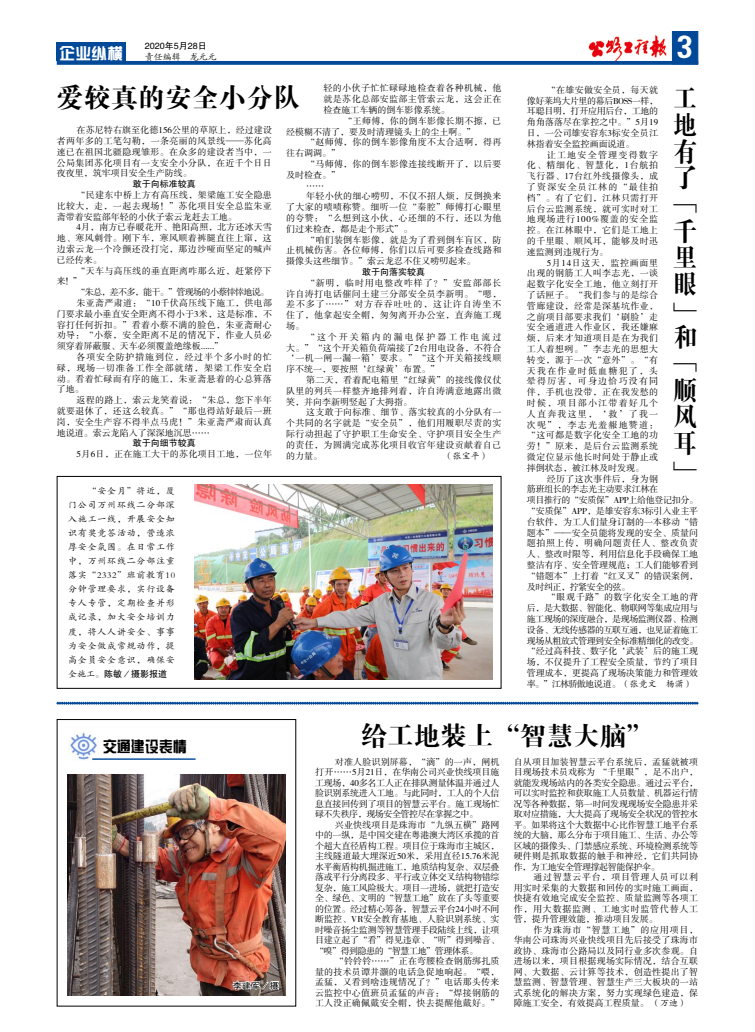
<style>
.page{position:relative;width:755px;height:1032px;background:#fff}
.page>*{position:absolute;margin:0;border:0;box-sizing:border-box;transform-origin:0 0}
.t1{font:32px "FZDHTK GBK1 0";color:#fff;scale:.9 1}
.t2{font:27px "FZDBSK GBK1 0";color:#000}
.t3{font:26.5px/26.5px "FZDBSK GBK1 0";color:#000;text-align:justify;scale:.9 1}
.t4{font:26.5px "FZDBSK GBK1 0";color:#000}
.t5{font:16px "FZZYK GBK1 0";color:#fff}
.t6{font:15.4px "FZZYK GBK1 0";color:#000;scale:.91 1}
.t7{font:9px/10.8px "FZSSJW GB1 0";letter-spacing:.035em;color:#000;text-align:justify}
.t8{font:9px/10.8px "FZSSJW GB1 0";color:#000}
.t9{font:9px/14px "FZKTK GBK1 0";letter-spacing:.085em;color:#000;text-align:justify}
.t10{font:9px "FZHTK GBK1 0";color:#000}
.t11{font:9px "FZSSJW GB1 0";letter-spacing:.09em;color:#000}
.t12{font:9px "FZSSJW GB1 0";letter-spacing:.015em;color:#000}
.t13{font:9px "FZSSJW GB1 0";letter-spacing:-.075em;color:#000}
.s1{font-family:"FZKTK GBK1 0"}
</style>
<div class="page">
<img style="left:67px;top:774px;width:219px;height:222px">
<img style="left:588px;top:35px;width:77px;height:26px">
<div style="left:671px;top:31px;width:26px;height:33px;background:#004898;border:1px solid #004898"></div>
<svg style="left:57px;top:61px;width:640px;height:4px;background:#0d519d"></svg>
<div style="left:57px;top:42px;width:69px;height:19px;background:#004898"></div>
<div style="left:57px;top:476px;width:444px;height:213px;border:1px solid #000"></div>
<img style="left:68px;top:732px;width:30px;height:28px">
<hr style="left:92px;top:758px;width:103px;height:2px;background:#004898">
<svg style="left:57px;top:702px;width:640px;height:2px"></svg>
<img style="left:194px;top:484px;width:298px;height:195px">
<svg style="left:230px;top:978px;width:52px;height:13px"></svg>
<h3 class="t5" style="left:59px;top:44px;width:66px">企业纵横</h3>
<p class="t10" style="left:145px;top:41px;width:63px">2020年5月28日</p>
<p class="t9" style="left:145px;top:50px;width:73px">责任编辑　龙元元</p>
<h1 class="t1" style="left:669px;top:29px;width:33px">３</h1>
<p class="t7" style="left:323px;top:83px;width:179px">轻的小伙子忙忙碌碌地检查着各种机械，他就是苏化总部安监部主管索云龙，这会正在检查施工车辆的倒车影像系统。</p>
<p class="t8" style="left:286px;top:116px;width:216px;text-indent:57px">“王师傅，你的倒车影像长期不擦，已经模糊不清了，要及时清理镜头上的尘土啊。”</p>
<p class="t7" style="left:286px;top:137px;width:216px;text-indent:20px">“赵师傅，你的倒车影像角度不太合适啊，得再往右调调。”</p>
<p class="t7" style="left:306px;top:159px;width:197px">“马师傅，你的倒车影像连接线断开了，以后要</p>
<p class="t7" style="left:286px;top:170px;width:55px">及时检查。”</p>
<p class="t7" style="left:306px;top:181px;width:19px">……</p>
<p class="t7" style="left:306px;top:191px;width:197px">年轻小伙的细心唠叨，不仅不招人烦，反倒换来</p>
<p class="t7" style="left:286px;top:202px;width:216px">了大家的啧啧称赞。细听一位“秦腔”师傅打心眼里</p>
<p class="t7" style="left:286px;top:213px;width:216px">的夸赞：“么想到这小伙，心还细的不行，还以为他</p>
<p class="t8" style="left:286px;top:224px;width:127px">们过来检查，都是走个形式”。</p>
<p class="t7" style="left:306px;top:235px;width:197px">“咱们装倒车影像，就是为了看到倒车盲区，防</p>
<p class="t7" style="left:286px;top:245px;width:216px">止机械伤害。各位师傅，你们以后可要多检查线路和</p>
<p class="t8" style="left:286px;top:256px;width:190px">摄像头这些细节。”索云龙忍不住又唠叨起来。</p>
<p class="t10" style="left:362px;top:267px;width:64px">敢于向落实较真</p>
<p class="t7" style="left:286px;top:278px;width:216px;text-indent:20px">“新明，临时用电整改咋样了？”安监部部长许自涛打电话催问土建三分部安全员李新明。“嗯，差不多了……”对方吞吞吐吐的，这让许自涛坐不住了，他拿起安全帽，匆匆离开办公室，直奔施工现场。</p>
<p class="t7" style="left:286px;top:332px;width:216px;text-indent:20px">“这个开关箱内的漏电保护器工作电流过大。”“这个开关箱负荷端接了2台用电设备，不符合‘一机一闸一漏一箱’要求。”“这个开关箱接线顺序不统一，要按照‘红绿黄’布置。”</p>
<p class="t7" style="left:286px;top:375px;width:216px;text-indent:20px">第二天，看着配电箱里“红绿黄”的接线像仪仗队里的列兵一样整齐地排列着，许自涛满意地露出微笑，并向李新明竖起了大拇指。</p>
<p class="t7" style="left:286px;top:407px;width:216px;text-indent:20px">这支敢于向标准、细节、落实较真的小分队有一个共同的名字就是“安全员”，他们用履职尽责的实际行动担起了守护职工生命安全、守护项目安全生产的责任，为圆满完成苏化项目收官年建设贡献着自己</p>
<h2 class="t2" style="left:57px;top:84px;width:244px">爱较真的安全小分队</h2>
<h3 class="t3" style="left:672px;top:86px;width:28px">工地有了「千里眼」和「顺风耳」</h3>
<p class="t7" style="left:526px;top:85px;width:133px;text-indent:20px">“在雄安做安全员，每天就像好莱坞大片里的幕后BOSS一样，耳聪目明，打开应用后台，工地的角角落落尽在掌控之中。”5月19日，一公司雄安容东3标安全员江林指着安全监控画面说道。</p>
<p class="t7" style="left:526px;top:150px;width:133px;text-indent:20px">让工地安全管理变得数字化、精细化、智慧化，1台航拍飞行器、17台红外线摄像头，成了资深安全员江林的“最佳拍档”。有了它们，江林只需打开后台云监测系统，就可实时对工地现场进行100%覆盖的安全监控。在江林眼中，它们是工地上的千里眼、顺风耳，能够及时迅速监测到违规行为。</p>
<p class="t7" style="left:526px;top:258px;width:133px;text-indent:20px">5月14日这天，监控画面里出现的钢筋工人叫李志光，一谈起数字化安全工地，他立刻打开了话匣子。“我们参与的是综合管廊建设，经常是深基坑作业，之前项目部要求我们‘刷脸’走安全通道进入作业区，我还嫌麻烦，后来才知道项目是在为我们工人着想咧。”李志光的思想大转变，源于一次“意外”。“有天我在作业时低血糖犯了，头晕得厉害，可身边恰巧没有同伴，手机也没带，正在我发愁的时候，项目部小江带着好几个人直奔我这里，‘救’了我一次呢”，李志光羞赧地赞道：“这可都是数字化安全工地的功劳！”原来，是后台云监测系统微定位显示他长时间处于静止或摔倒状态，被江林及时发现。</p>
<p class="t8" style="left:526px;top:474px;width:173px;text-indent:20px">经历了这次事件后，身为钢<br>筋班组长的李志光主动要求江林在<br>项目推行的“安质保”APP上给他登记扣分。“安质保”APP，是雄安容东3标引入业主平台软件，为工人们量身订制的一本移动“错题本”——安全员能将发现的安全、质量问题拍照上传，明确问题责任人、整改负责人、整改时限等，利用信息化手段确保工地整洁有序、安全管理规范；工人们能够看到“错题本”上打着“红叉叉”的错误案例，及时纠正，拧紧安全的弦。</p>
<p class="t7" style="left:526px;top:592px;width:172px;text-indent:20px">“眼观千路”的数字化安全工地的背后，是大数据、智能化、物联网等集成应用与施工现场的深度融合，是现场监测仪器、检测设备、无线传感器的互联互通，也见证着施工现场从粗放式管理到安全标准精细化的改变。“经过高科技、数字化‘武装’后的施工现场，不仅提升了工程安全质量，节约了项目管理成本，更提高了现场决策能力和管理效率。”江林骄傲地说道。<span class="s1">（张竞文　杨潇）</span></p>
<p class="t7" style="left:57px;top:125px;width:217px;text-indent:20px">在苏尼特右旗至化德156公里的草原上，经过建设者两年多的工笔勾勒，一条亮丽的风景线——苏化高速已在祖国北疆隐现雏形。在众多的建设者当中，一公局集团苏化项目有一支安全小分队，在近千个日日夜夜里，筑牢项目安全生产防线。</p>
<p class="t10" style="left:133px;top:179px;width:64px">敢于向标准较真</p>
<p class="t7" style="left:57px;top:190px;width:216px;text-indent:20px">“民建东中桥上方有高压线，架梁施工安全隐患比较大，走，一起去现场！”苏化项目安全总监朱亚斋带着安监部年轻的小伙子索云龙赶去工地。</p>
<p class="t7" style="left:57px;top:222px;width:217px;text-indent:20px">4月，南方已春暖花开、艳阳高照，北方还冰天雪地、寒风刺骨。刚下车，寒风顺着裤腿直往上窜，这边索云龙一个冷颤还没打完，那边沙哑而坚定的喊声已经传来。</p>
<p class="t7" style="left:57px;top:266px;width:216px;text-indent:20px">“天车与高压线的垂直距离咋那么近，赶紧停下来！”</p>
<p class="t13" style="left:77px;top:287px;width:194px">“朱总，差不多，能干。”管现场的小蔡悻悻地说。</p>
<p class="t7" style="left:77px;top:298px;width:197px">朱亚斋严肃道：“10千伏高压线下施工，供电部</p>
<p class="t12" style="left:57px;top:309px;width:216px">门要求最小垂直安全距离不得小于3米，这是标准，不</p>
<p class="t7" style="left:57px;top:320px;width:216px">容打任何折扣。”看着小蔡不满的脸色，朱亚斋耐心</p>
<p class="t7" style="left:57px;top:330px;width:216px">劝导：“小蔡，安全距离不足的情况下，作业人员必</p>
<p class="t8" style="left:57px;top:341px;width:168px">须穿着屏蔽服、天车必须覆盖绝缘板......”</p>
<p class="t11" style="left:77px;top:352px;width:197px">各项安全防护措施到位，经过半个多小时的忙</p>
<p class="t11" style="left:57px;top:363px;width:217px">碌，现场一切准备工作全部就绪，架梁工作安全启</p>
<p class="t7" style="left:57px;top:374px;width:216px">动。看着忙碌而有序的施工，朱亚斋悬着的心总算落</p>
<p class="t7" style="left:57px;top:384px;width:28px">了地。</p>
<p class="t7" style="left:77px;top:395px;width:197px">返程的路上，索云龙笑着说：“朱总，您下半年</p>
<p class="t7" style="left:57px;top:406px;width:216px">就要退休了，还这么较真。”“那也得站好最后一班</p>
<p class="t7" style="left:57px;top:417px;width:216px">岗，安全生产容不得半点马虎！”朱亚斋严肃而认真</p>
<p class="t8" style="left:57px;top:428px;width:154px">地说道。索云龙陷入了深深地沉思……</p>
<p class="t10" style="left:133px;top:438px;width:64px">敢于向细节较真</p>
<p class="t7" style="left:77px;top:449px;width:197px">5月6日，正在施工大干的苏化项目工地，一位年</p>
<p class="t9" style="left:68px;top:484px;width:108px">　　“安全月”将近，厦门公司万州环线二分部深入施工一线，开展安全知识有奖竞答活动，营造浓厚安全氛围。在日常工作中，万州环线二分部注重落实“2332”班前教育10分钟管理要求，实行设备专人专管，定期检查并形成记录，加大安全培训力度，将人人讲安全、事事为安全做成常规动作，提高全员安全意识，确保安</p>
<p class="t10" style="left:68px;top:668px;width:100px"><span class="s1">全施工。</span>陈敏／摄影报道</p>
<h3 class="t6" style="left:103px;top:738px;width:94px">交通建设表情</h3>
<p class="t10" style="left:233px;top:980px;width:47px">李建军／摄</p>
<h3 class="t4" style="left:360px;top:722px;width:293px">给工地装上“智慧大脑”</h3>
<p class="t7" style="left:315px;top:757px;width:186px;line-height:10.5px;text-indent:20px">对准人脸识别屏幕，“滴”的一声，闸机打开……5月21日，在华南公司兴业快线项目施工现场，40多名工人正在排队测量体温并通过人脸识别系统进入工地。与此同时，工人的个人信息直接回传到了项目的智慧云平台。施工现场忙碌不失秩序，现场安全管控尽在掌握之中。</p>
<p class="t7" style="left:315px;top:820px;width:186px;line-height:10.5px;text-indent:20px">兴业快线项目是珠海市“九纵五横”路网中的一纵，是中国交建在粤港澳大湾区承揽的首个超大直径盾构工程。项目位于珠海市主城区，主线隧道最大埋深近50米，采用直径15.76米泥水平衡盾构机掘进施工，地质结构复杂、双层叠落或平行分离段多、平行或立体交叉结构物错综复杂，施工风险极大。项目一进场，就把打造安全、绿色、文明的“智慧工地”放在了头等重要的位置。经过精心筹备，智慧云平台24小时不间断监控、VR安全教育基地、人脸识别系统、实时噪音扬尘监测等智慧管理手段陆续上线，让项目建立起了“看”得见违章、“听”得到噪音、“嗅”得到隐患的“智慧工地”管理体系。</p>
<p class="t7" style="left:315px;top:956px;width:186px;line-height:10.5px;text-indent:20px">“铃铃铃……”正在弯腰检查钢筋绑扎质量的技术员谭井灏的电话急促地响起。“喂，孟猛，又看到啥违规情况了？”电话那头传来云监控中心值班员孟猛的声音：“焊接钢筋的工人没正确佩戴安全帽，快去提醒他戴好。”</p>
<p class="t7" style="left:513px;top:757px;width:186px;line-height:10.5px">自从项目加装智慧云平台系统后，孟猛就被项目现场技术员戏称为 “千里眼”，足不出户，就能发现场站内的各类安全隐患。通过云平台，可以实时监控和获取施工人员数量、机器运行情况等各种数据，第一时间发现现场安全隐患并采取对应措施，大大提高了现场安全状况的管控水平。如果将这个大数据中心比作智慧工地平台系统的大脑，那么分布于项目施工、生活、办公等区域的摄像头、门禁感应系统、环境检测系统等硬件则是抓取数据的触手和神经，它们共同协作，为工地安全管理撑起智能保护伞。</p>
<p class="t7" style="left:513px;top:872px;width:186px;line-height:10.5px;text-indent:20px">通过智慧云平台，项目管理人员可以利用实时采集的大数据和回传的实时施工画面，快捷有效地完成安全监控、质量监测等各项工作，用大数据监测、工地实时监管代替人工管，提升管理效能，推动项目发展。</p>
<p class="t7" style="left:513px;top:925px;width:186px;line-height:10.5px;text-indent:20px">作为珠海市“智慧工地”的应用项目，华南公司珠海兴业快线项目先后接受了珠海市政协、珠海市公路局以及同行业多次参观。自进场以来，项目根据现场实际情况，结合互联网、大数据、云计算等技术，创造性提出了智慧监测、智慧管理、智慧生产三大板块的一站式系统化的解决方案，努力实现绿色建造，保障施工安全，有效提高工程质量。 <span class="s1">（万迪）</span></p>
</div>
